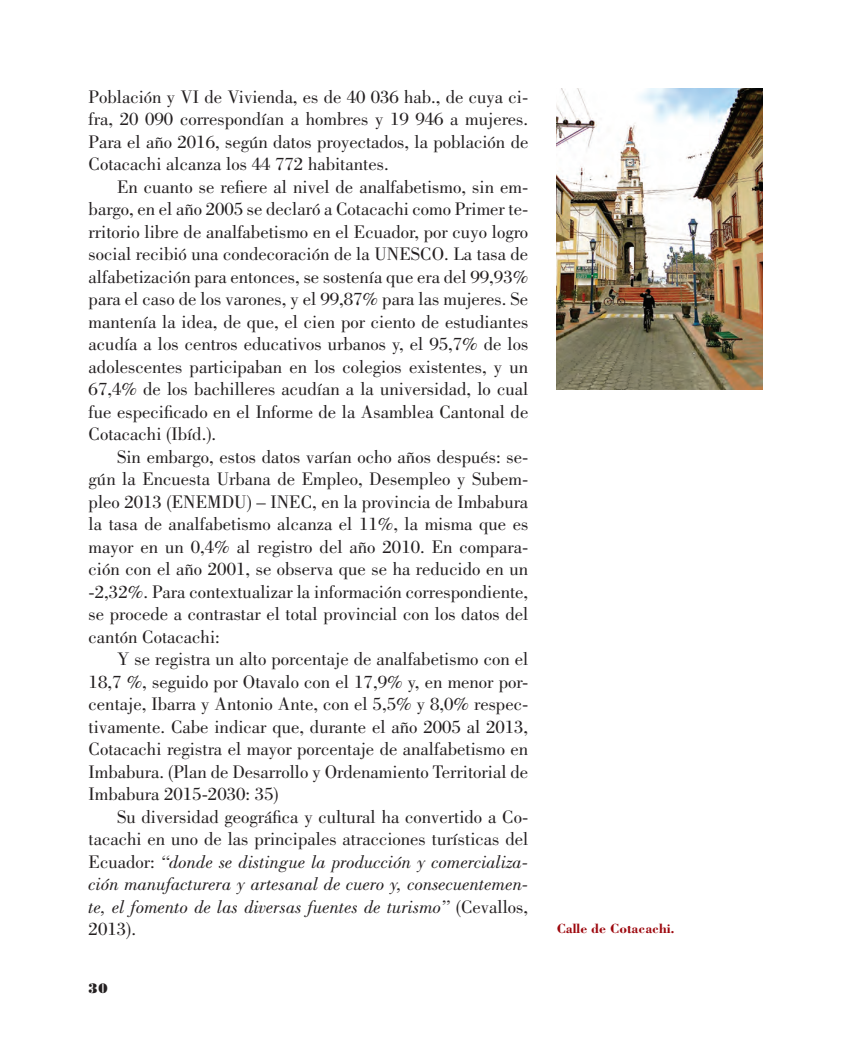
<style>
.page{position:relative;width:851px;height:1063px;background:#fff}
.page>*{position:absolute;margin:0;border:0;box-sizing:border-box;transform-origin:0 0}
.t1{font:18.75px/22.5px "Bodoni";color:#231f20;text-align:justify}
.t2{font:italic 18.75px/22.5px "Bodoni";color:#231f20;text-align:justify}
.t3{font:700 13.75px "Bodoni";color:#9d070d}
.t4{font:13.75px "Bodoni Poster";color:#231f20}
.s1{font-style:normal}
</style>
<div class="page">
<img style="left:557px;top:89px;width:205px;height:301px">
<p class="t1" style="left:89px;top:85px;width:441px">Población y VI de Vivienda, es de 40 036 hab., de cuya ci&shy;fra, 20 090 correspondían a hombres y 19 946 a mujeres.<br>Para el año 2016, según datos proyectados, la población de Cotacachi alcanza los 44 772 habitantes.</p>
<p class="t1" style="left:89px;top:175px;width:441px;text-indent:28px">En cuanto se refiere al nivel de analfabetismo, sin em&shy;bargo, en el año 2005 se declaró a Cotacachi como Primer te&shy;rritorio libre de analfabetismo en el Ecuador, por cuyo logro social recibió una condecoración de la UNESCO. La tasa de alfabetización para entonces, se sostenía que era del 99,93% para el caso de los varones, y el 99,87% para las mujeres. Se mantenía la idea, de que, el cien por ciento de estudiantes acudía a los centros educativos urbanos y, el 95,7% de los adolescentes participaban en los colegios existentes, y un 67,4% de los bachilleres acudían a la universidad, lo cual fue especificado en el Informe de la Asamblea Cantonal de Cotacachi (Ibíd.).</p>
<p class="t1" style="left:89px;top:445px;width:441px;text-indent:28px">Sin embargo, estos datos varían ocho años después: se&shy;gún la Encuesta Urbana de Empleo, Desempleo y Subem&shy;pleo 2013 (ENEMDU) – INEC, en la provincia de Imbabura la tasa de analfabetismo alcanza el 11%, la misma que es mayor en un 0,4% al registro del año 2010. En compara&shy;ción con el año 2001, se observa que se ha reducido en un -2,32%. Para contextualizar la información correspondiente, se procede a contrastar el total provincial con los datos del cantón Cotacachi:</p>
<p class="t1" style="left:89px;top:648px;width:441px;text-indent:28px">Y se registra un alto porcentaje de analfabetismo con el 18,7 %, seguido por Otavalo con el 17,9% y, en menor por&shy;centaje, Ibarra y Antonio Ante, con el 5,5% y 8,0% respec&shy;tivamente. Cabe indicar que, durante el año 2005 al 2013, Cotacachi registra el mayor porcentaje de analfabetismo en Imbabura. (Plan de Desarrollo y Ordenamiento Territorial de Imbabura 2015-2030: 35)</p>
<p class="t2" style="left:89px;top:805px;width:441px;text-indent:28px"><span class="s1">Su diversidad geográfica y cultural ha convertido a Co&shy;tacachi en uno de las principales atracciones turísticas del Ecuador:</span> “donde se distingue la producción y comercializa&shy;ción manufacturera y artesanal de cuero y, consecuentemen&shy;te, el fomento de las diversas fuentes de turismo” <span class="s1">(Cevallos, 2013).</span></p>
<p class="t4" style="left:89px;top:980px;width:21px">30</p>
<p class="t3" style="left:556px;top:920px;width:120px">Calle de Cotacachi.</p>
</div>
